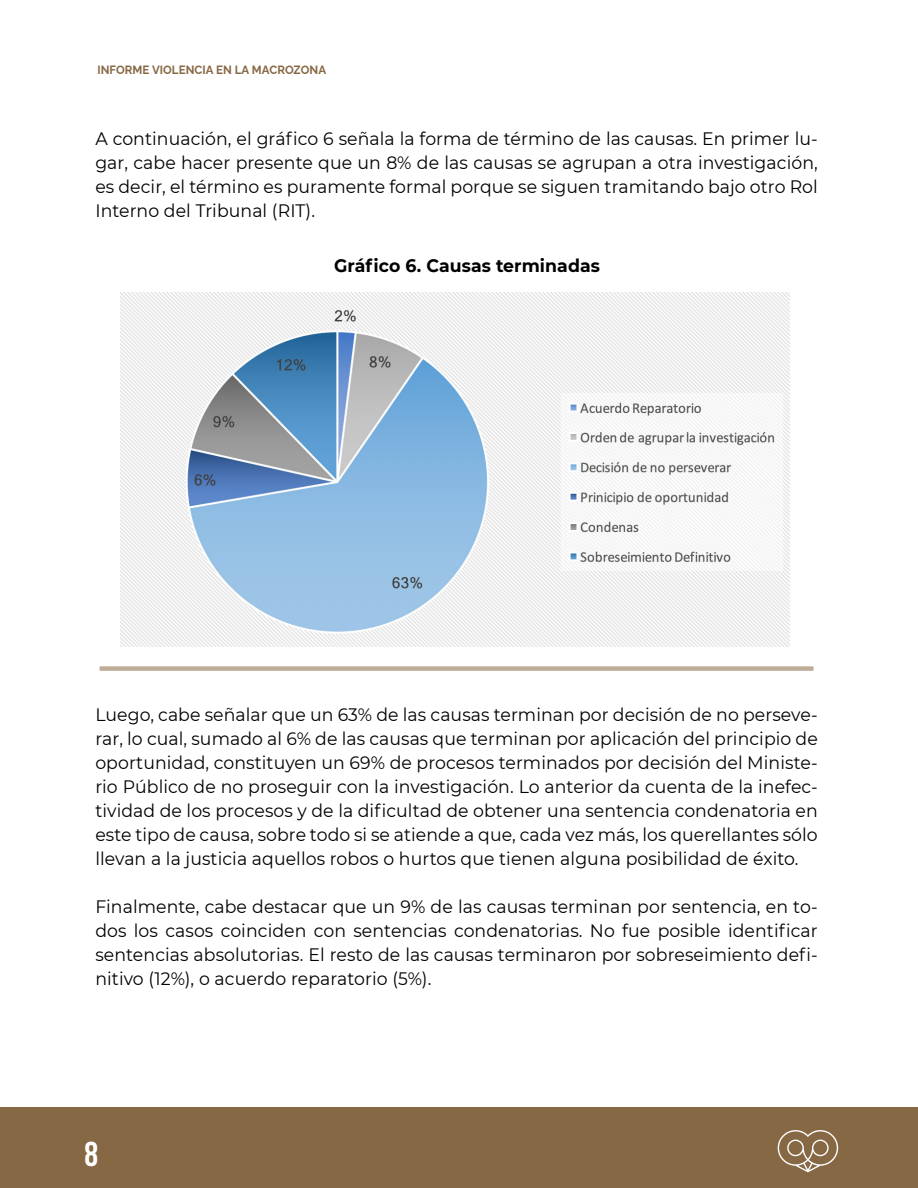
<style>
.page{position:relative;width:918px;height:1188px;background:#fff}
.page>*{position:absolute;margin:0;border:0;box-sizing:border-box;transform-origin:0 0}
.t1{font:700 34.5px "Bebas Neue";color:#fff}
.t2{font:18px/24px "Montserrat";letter-spacing:.005em;color:#000;text-align:justify;scale:.96 1}
.t3{font:700 18px "Montserrat";letter-spacing:.005em;color:#000;scale:.96 1}
.t4{font:700 12px "Raleway";letter-spacing:.005em;color:#876844;scale:.96 1}
</style>
<div class="page">
<div style="left:0;top:1108px;width:918px;height:80px;background:#876844"></div>
<svg style="left:778px;top:1130px;width:60px;height:42px"></svg>
<img style="left:120px;top:292px;width:669px;height:354px">
<div style="left:100px;top:666px;width:714px;height:5px;background:#bfac97"></div>
<p class="t4" style="left:97px;top:60px;width:240px">INFORME VIOLENCIA EN LA MACROZONA</p>
<p class="t2" style="left:95px;top:126px;width:754px">A continuación, el gráfico 6 señala la forma de término de las causas. En primer lu&shy;gar, cabe hacer presente que un 8% de las causas se agrupan a otra investigación, es decir, el término es puramente formal porque se siguen tramitando bajo otro Rol Interno del Tribunal (RIT).</p>
<p class="t3" style="left:334px;top:253px;width:279px">Gráfico 6. Causas terminadas</p>
<p class="t2" style="left:95px;top:702px;width:754px">Luego, cabe señalar que un 63% de las causas terminan por decisión de no perseve&shy;rar, lo cual, sumado al 6% de las causas que terminan por aplicación del principio de oportunidad, constituyen un 69% de procesos terminados por decisión del Ministe&shy;rio Público de no proseguir con la investigación. Lo anterior da cuenta de la inefec&shy;tividad de los procesos y de la dificultad de obtener una sentencia condenatoria en este tipo de causa, sobre todo si se atiende a que, cada vez más, los querellantes sólo llevan a la justicia aquellos robos o hurtos que tienen alguna posibilidad de éxito.</p>
<p class="t2" style="left:95px;top:894px;width:754px">Finalmente, cabe destacar que un 9% de las causas terminan por sentencia, en to&shy;dos los casos coinciden con sentencias condenatorias. No fue posible identificar sentencias absolutorias. El resto de las causas terminaron por sobreseimiento defi&shy;nitivo (12%), o acuerdo reparatorio (5%).</p>
<h1 class="t1" style="left:85px;top:1135px;width:15px">8</h1>
</div>
